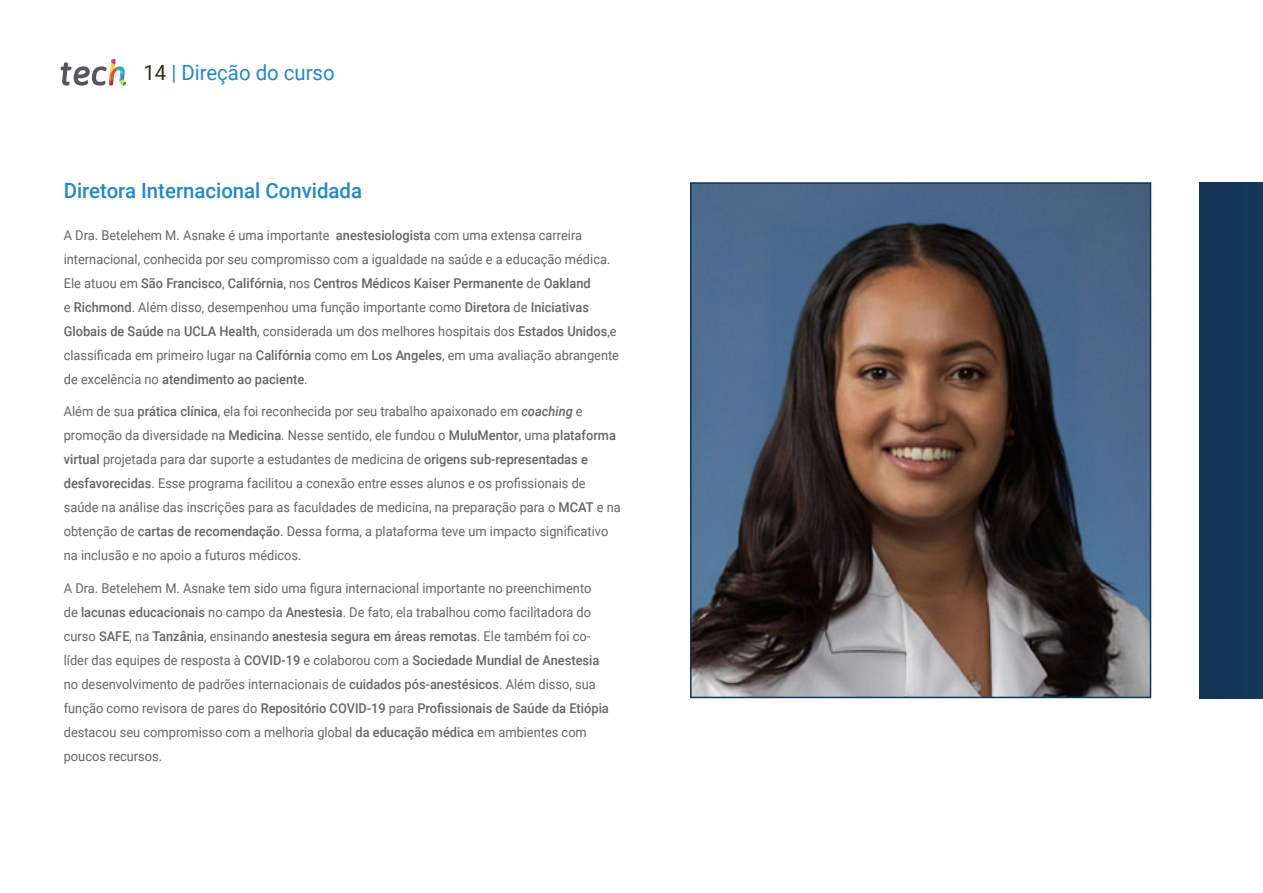
<style>
.page{position:relative;width:1263px;height:893px;background:#fff}
.page>*{position:absolute;margin:0;border:0;box-sizing:border-box;transform-origin:0 0}
.t1{font:500 21px "Roboto";color:#2488c9}
.t2{font:21px "Roboto";color:#2488c9}
.t3{font:13.5px/24px "Roboto";color:#656565;scale:.95 1}
.s1{color:#312e20}
.s2{font-weight:500}
.s3{font-weight:500;font-style:italic}
</style>
<div class="page">
<div style="left:1199px;top:182px;width:64px;height:516px;background:#133556"></div>
<img style="left:693px;top:185px;width:455px;height:510px">
<div style="left:690px;top:182px;width:461px;height:516px;border:2px solid #123352"></div>
<svg style="left:61px;top:59px;width:65px;height:27px"></svg>
<h1 class="t2" style="left:144px;top:57px;width:193px"><span class="s1">14</span> | Direção do curso</h1>
<h1 class="t1" style="left:64px;top:176px;width:300px">Diretora Internacional Convidada</h1>
<p class="t3" style="left:64px;top:222px;width:586px">A Dra. Betelehem M. Asnake é uma importante <span class="s2">anestesiologista</span> com uma extensa carreira internacional, conhecida por seu compromisso com a igualdade na saúde e a educação médica.<br>Ele atuou em <span class="s2">São Francisco</span>, <span class="s2">Califórnia</span>, nos <span class="s2">Centros Médicos Kaiser Permanente</span> de <span class="s2">Oakland<br></span>e <span class="s2">Richmond</span>. Além disso, desempenhou uma função importante como <span class="s2">Diretora</span> de <span class="s2">Iniciativas Globais de Saúde</span> na <span class="s2">UCLA Health</span>, considerada um dos melhores hospitais dos <span class="s2">Estados Unidos</span>,e classificada em primeiro lugar na <span class="s2">Califórnia</span> como em <span class="s2">Los Angeles</span>, em uma avaliação abrangente de excelência no <span class="s2">atendimento ao paciente</span>.</p>
<p class="t3" style="left:64px;top:399px;width:588px">Além de sua <span class="s2">prática clínica</span>, ela foi reconhecida por seu trabalho apaixonado em <span class="s3">coaching</span> e promoção da diversidade na <span class="s2">Medicina</span>. Nesse sentido, ele fundou o <span class="s2">MuluMentor</span>, uma <span class="s2">plataforma virtual</span> projetada para dar suporte a estudantes de medicina de <span class="s2">origens sub-representadas e desfavorecidas</span>. Esse programa facilitou a conexão entre esses alunos e os profissionais de saúde na análise das inscrições para as faculdades de medicina, na preparação para o <span class="s2">MCAT</span> e na obtenção de <span class="s2">cartas de recomendação</span>. Dessa forma, a plataforma teve um impacto significativo na inclusão e no apoio a futuros médicos.</p>
<p class="t3" style="left:64px;top:575px;width:575px">A Dra. Betelehem M. Asnake tem sido uma figura internacional importante no preenchimento<br>de <span class="s2">lacunas educacionais</span> no campo da <span class="s2">Anestesia</span>. De fato, ela trabalhou como facilitadora do curso <span class="s2">SAFE</span>, na <span class="s2">Tanzânia</span>, ensinando <span class="s2">anestesia segura em áreas remotas</span>. Ele também foi co&shy;líder das equipes de resposta à <span class="s2">COVID-19</span> e colaborou com a <span class="s2">Sociedade Mundial de Anestesia </span>no desenvolvimento de padrões internacionais de <span class="s2">cuidados pós-anestésicos</span>. Além disso, sua função como revisora de pares do <span class="s2">Repositório COVID-19</span> para <span class="s2">Profissionais de Saúde da Etiópia </span>destacou seu compromisso com a melhoria global <span class="s2">da educação médica</span> em ambientes com poucos recursos.</p>
</div>
